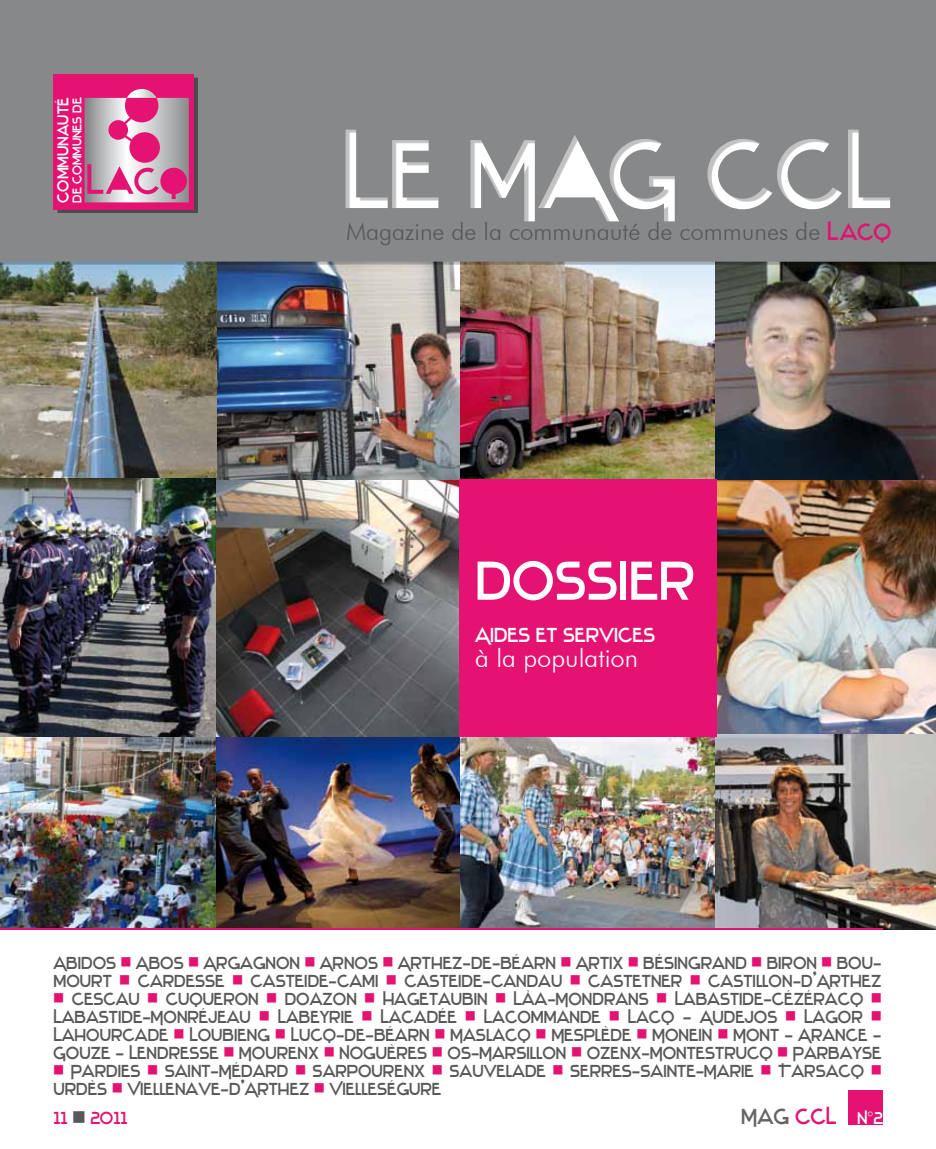
<style>
.page{position:relative;width:936px;height:1149px;background:#fff}
.page>*{position:absolute;margin:0;border:0;box-sizing:border-box;transform-origin:0 0}
.t1{font:57px "Stentiga";color:#fff}
.t2{font:300 25.5px "Futura BT";color:#fff}
.t3{font:300 24.15px "Futura BT";color:#58585a}
.t4{font:22.5px "Stentiga";color:#646567}
.t5{font:21px "Stentiga";color:#fff}
.t6{font:18px/18px "Stentiga";color:#58585a}
.t7{font:18px "Stentiga";color:#e41270}
.t8{font:16.35px "Stentiga";color:#fff}
.t9{font:13.05px "Stentiga";color:#fff}
.s1{font-family:"Stentiga";font-weight:400;color:#e41270}
.s2{color:#e41270}
.s3{font-size:22.5px;color:#58585a}
.s4{font-size:17.7px;color:#fff}
.s5{font-family:"Futura BT";font-weight:300;font-size:17.7px;color:#fff}
</style>
<div class="page">
<img style="left:459px;top:737px;width:257px;height:193px">
<img style="left:0;top:477px;width:216px;height:260px">
<img style="left:0;top:737px;width:216px;height:193px">
<img style="left:459px;top:265px;width:257px;height:214px">
<img style="left:216px;top:479px;width:243px;height:258px">
<img style="left:216px;top:265px;width:243px;height:214px">
<img style="left:0;top:265px;width:216px;height:212px">
<img style="left:717px;top:479px;width:218px;height:255px">
<img style="left:216px;top:737px;width:243px;height:193px">
<img style="left:716px;top:265px;width:219px;height:214px">
<img style="left:716px;top:734px;width:219px;height:196px">
<div style="left:459px;top:479px;width:258px;height:258px;background:#e41270"></div>
<div style="left:0;top:0;width:935px;height:261px;background:#87888a"></div>
<div style="left:57px;top:78px;width:141px;height:135px;background:#4a4b4c"></div>
<div style="left:53px;top:75px;width:141px;height:135px;background:#e41270"></div>
<svg style="left:85px;top:89px;width:104px;height:114px"></svg>
<hr style="left:0;top:928px;width:882px;height:1px;background:#e41270">
<div style="left:848px;top:1089px;width:34px;height:34px;background:#e41270"></div>
<p class="t8" style="left:54px;top:203px;width:107px;rotate:-90deg">Communauté</p>
<p class="t9" style="left:70px;top:203px;width:107px;rotate:-90deg">de communes de</p>
<h3 class="t3" style="left:346px;top:217px;width:547px">Magazine de la communauté de communes de <span class="s1">Lacq</span></h3>
<h1 class="t1" style="left:475px;top:548px;width:221px">Dossier</h1>
<p class="t5" style="left:475px;top:623px;width:181px">Aides et services</p>
<h2 class="t2" style="left:475px;top:642px;width:164px">à la population</h2>
<p class="t6" style="left:54px;top:954px;width:829px">Abidos <span class="s2">•</span> Abos <span class="s2">•</span> Argagnon <span class="s2">•</span> Arnos <span class="s2">•</span> Arthez-de-Béarn <span class="s2">•</span> Artix <span class="s2">•</span> Bésingrand <span class="s2">•</span> Biron <span class="s2">•</span> Bou&shy;mourt <span class="s2">•</span> Cardesse <span class="s2">•</span> Casteide-Cami <span class="s2">•</span> Casteide-Candau <span class="s2">•</span> Castetner <span class="s2">•</span> Castillon-d’Arthez</p>
<p class="t6" style="left:54px;top:990px;width:829px;text-align:justify"><span class="s2">•</span> Cescau <span class="s2">•</span> Cuqueron <span class="s2">•</span> Doazon <span class="s2">•</span> Hagetaubin <span class="s2">•</span> Làa-Mondrans <span class="s2">•</span> Labastide-Cézéracq <span class="s2">• </span>Labastide-Monréjeau <span class="s2">•</span> Labeyrie <span class="s2">•</span> Lacadée <span class="s2">•</span> Lacommande <span class="s2">•</span> Lacq – Audejos <span class="s2">•</span> Lagor <span class="s2">• </span>Lahourcade <span class="s2">•</span> Loubieng <span class="s2">•</span> Lucq-de-Béarn <span class="s2">•</span> Maslacq <span class="s2">•</span> Mesplède <span class="s2">•</span> Monein <span class="s2">•</span> Mont – Arance – Gouze – Lendresse <span class="s2">•</span> Mourenx <span class="s2">•</span> Noguères <span class="s2">•</span> Os-Marsillon <span class="s2">•</span> Ozenx-Montestrucq <span class="s2">•</span> Parbayse</p>
<p class="t6" style="left:54px;top:1062px;width:829px"><span class="s2">•</span> Pardies <span class="s2">•</span> Saint-Médard <span class="s2">•</span> Sarpourenx <span class="s2">•</span> Sauvelade <span class="s2">•</span> Serres-Sainte-Marie <span class="s2">•</span> Tarsacq <span class="s2">•<br></span>Urdès <span class="s2">•</span> Viellenave-d’Arthez <span class="s2">•</span> Vielleségure</p>
<p class="t7" style="left:54px;top:1107px;width:75px">11 <span class="s3">•</span> 2011</p>
<p class="t4" style="left:741px;top:1103px;width:143px">Mag <span class="s2">CCL</span> <span class="s4">N</span><span class="s5">°</span><span class="s4">2</span></p>
</div>
